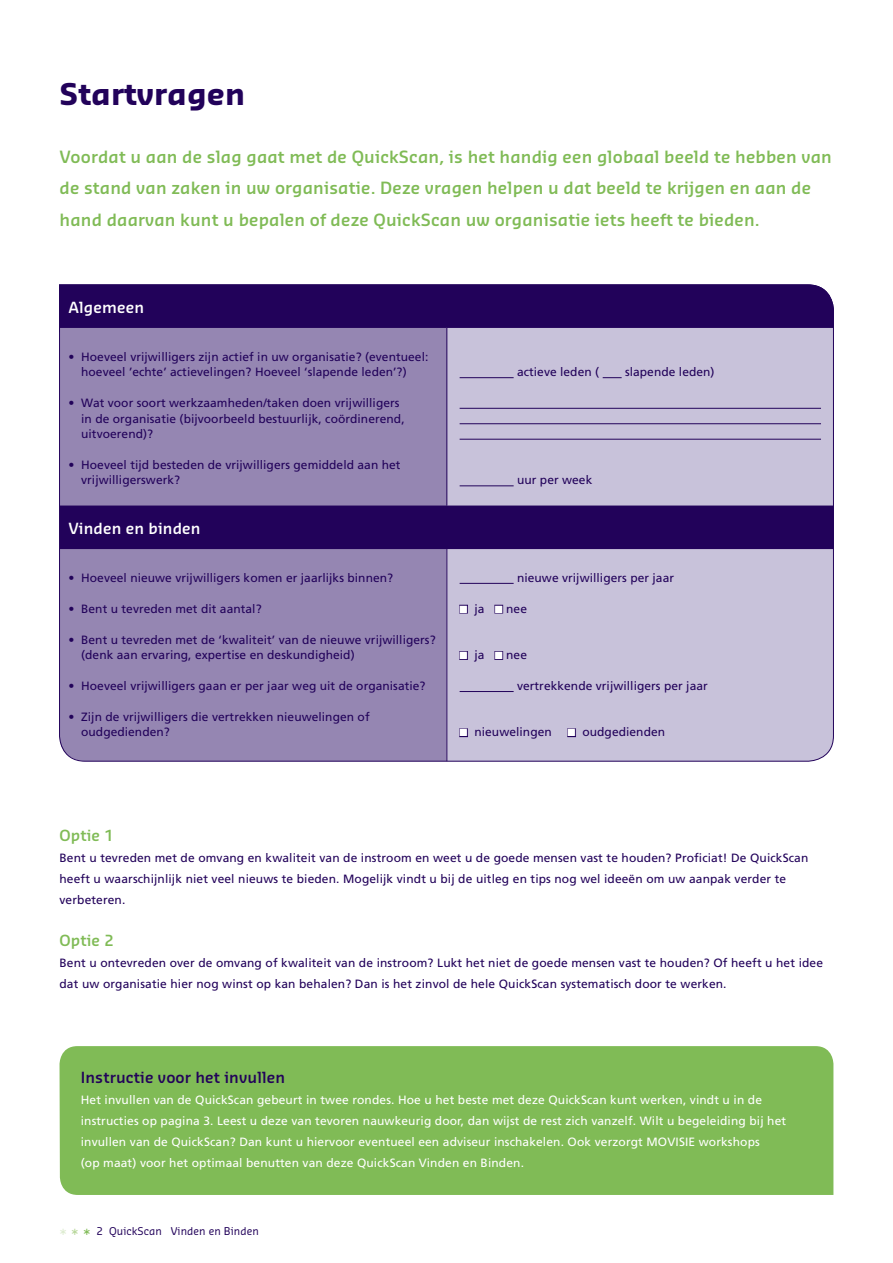
<style>
.page{position:relative;width:893px;height:1263px;background:#fff}
.page>*{position:absolute;margin:0;border:0;box-sizing:border-box;transform-origin:0 0}
.t1{font:700 29.25px "Sansa";letter-spacing:.01em;color:#22025a}
.t2{font:600 16.5px/31.5px "Sansa";letter-spacing:.01em;color:#80bb56}
.t3{font:600 15px "Sansa";letter-spacing:.01em;color:#22025a}
.t4{font:600 15px "Sansa";letter-spacing:.01em;color:#fff}
.t5{font:600 15px "Sansa";letter-spacing:.01em;color:#80bb56}
.t6{font:15px "Sansa";color:#ddecd0}
.t7{font:12px/15.5px "Frutiger";letter-spacing:.005em;color:#22025a}
.t8{font:12px/21px "Frutiger";letter-spacing:.01em;color:#fff}
.t9{font:10.5px "Sansa";letter-spacing:.01em;color:#22025a}
.s1{color:#fff}
.s2{color:#b7d79a}
.s3{color:#80bb56}
</style>
<div class="page">
<div style="left:60px;top:1046px;width:773px;height:149px;background:#80bb56"></div>
<svg style="left:59px;top:284px;width:775px;height:478px;background:#9384b1"></svg>
<h1 class="t1" style="left:60px;top:75px;width:187px">Startvragen</h1>
<p class="t2" style="left:60px;top:140px;width:774px">Voordat u aan de slag gaat met de QuickScan, is het handig een globaal beeld te hebben van de stand van zaken in uw organisatie. Deze vragen helpen u dat beeld te krijgen en aan de hand daarvan kunt u bepalen of deze QuickScan uw organisatie iets heeft te bieden.</p>
<p class="t4" style="left:68px;top:297px;width:77px">Algemeen</p>
<p class="t7" style="left:81px;top:349px;width:349px;text-indent:-13px">• Hoeveel vrijwilligers zijn actief in uw organisatie? (eventueel: hoeveel ’echte’ actievelingen? Hoeveel ‘slapende leden’?)</p>
<p class="t7" style="left:81px;top:395px;width:325px;text-indent:-13px">• Wat voor soort werkzaamheden/taken doen vrijwilligers in de organisatie (bijvoorbeeld bestuurlijk, coördinerend, uitvoerend)?</p>
<p class="t7" style="left:81px;top:457px;width:321px;text-indent:-13px">• Hoeveel tijd besteden de vrijwilligers gemiddeld aan het vrijwilligerswerk?</p>
<p class="t4" style="left:68px;top:518px;width:134px">Vinden en binden</p>
<p class="t7" style="left:68px;top:570px;width:326px">• Hoeveel nieuwe vrijwilligers komen er jaarlijks binnen?</p>
<p class="t7" style="left:68px;top:601px;width:195px">• Bent u tevreden met dit aantal?</p>
<p class="t7" style="left:81px;top:632px;width:356px;text-indent:-13px">• Bent u tevreden met de ‘kwaliteit’ van de nieuwe vrijwilligers? (denk aan ervaring, expertise en deskundigheid)</p>
<p class="t7" style="left:68px;top:678px;width:359px">• Hoeveel vrijwilligers gaan er per jaar weg uit de organisatie?</p>
<p class="t7" style="left:81px;top:709px;width:290px;text-indent:-13px">• Zijn de vrijwilligers die vertrekken nieuwelingen of oudgedienden?</p>
<p class="t7" style="left:517px;top:364px;width:84px">actieve leden (</p>
<p class="t7" style="left:625px;top:364px;width:91px">slapende leden)</p>
<p class="t7" style="left:517px;top:472px;width:77px">uur per week</p>
<p class="t7" style="left:517px;top:570px;width:159px">nieuwe vrijwilligers per jaar</p>
<p class="t7" style="left:460px;top:601px;width:69px"><span class="s1">■</span> ja <span class="s1">■</span> nee</p>
<p class="t7" style="left:460px;top:647px;width:69px"><span class="s1">■</span> ja <span class="s1">■</span> nee</p>
<p class="t7" style="left:517px;top:678px;width:192px">vertrekkende vrijwilligers per jaar</p>
<p class="t7" style="left:460px;top:724px;width:94px"><span class="s1">■</span> nieuwelingen</p>
<p class="t7" style="left:568px;top:724px;width:99px"><span class="s1">■</span> oudgedienden</p>
<p class="t5" style="left:60px;top:825px;width:56px">Optie 1</p>
<p class="t7" style="left:60px;top:847px;width:750px;line-height:21px">Bent u tevreden met de omvang en kwaliteit van de instroom en weet u de goede mensen vast te houden? Proficiat! De QuickScan heeft u waarschijnlijk niet veel nieuws te bieden. Mogelijk vindt u bij de uitleg en tips nog wel ideeën om uw aanpak verder te verbeteren.</p>
<p class="t5" style="left:60px;top:930px;width:56px">Optie 2</p>
<p class="t7" style="left:60px;top:952px;width:765px;line-height:21px">Bent u ontevreden over de omvang of kwaliteit van de instroom? Lukt het niet de goede mensen vast te houden? Of heeft u het idee dat uw organisatie hier nog winst op kan behalen? Dan is het zinvol de hele QuickScan systematisch door te werken.</p>
<p class="t3" style="left:81px;top:1067px;width:206px">Instructie voor het invullen</p>
<p class="t8" style="left:81px;top:1089px;width:707px">Het invullen van de QuickScan gebeurt in twee rondes. Hoe u het beste met deze QuickScan kunt werken, vindt u in de instructies op pagina 3. Leest u deze van tevoren nauwkeurig door, dan wijst de rest zich vanzelf. Wilt u begeleiding bij het invullen van de QuickScan? Dan kunt u hiervoor eventueel een adviseur inschakelen. Ook verzorgt MOVISIE workshops<br>(op maat) voor het optimaal benutten van deze QuickScan Vinden en Binden.</p>
<p class="t6" style="left:60px;top:1225px;width:33px">* <span class="s2">*</span> <span class="s3">*</span></p>
<p class="t9" style="left:109px;top:1225px;width:151px">QuickScan Vinden en Binden</p>
</div>
